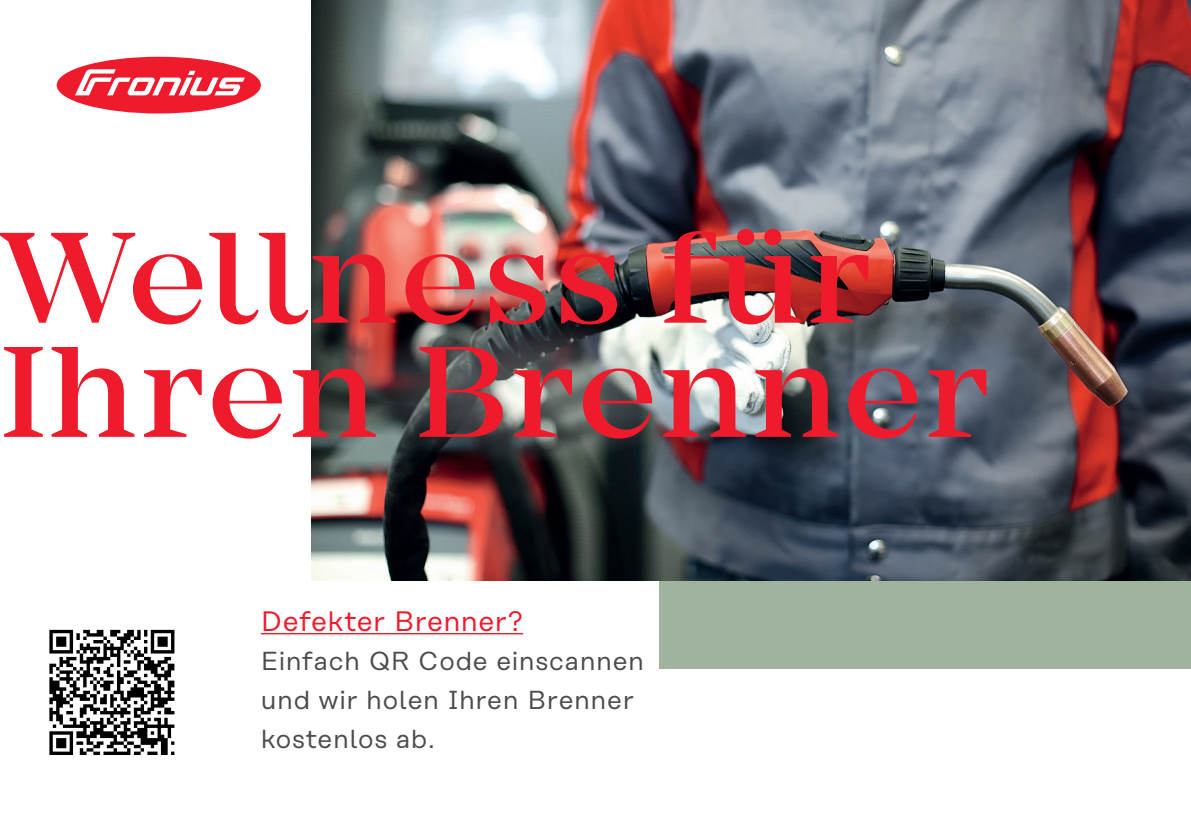
<style>
.page{position:relative;width:1191px;height:840px;background:#fff}
.page>*{position:absolute;margin:0;border:0;box-sizing:border-box;transform-origin:0 0}
.t1{font:500 134px/114px "Mirador";letter-spacing:.02em;color:#ee1b2d}
.t2{font:28px "Rational Text";letter-spacing:.015em;color:#ee1b2d}
.t3{font:26px/39px "Rational Text";letter-spacing:.025em;color:#4b4c4d}
</style>
<div class="page">
<div style="left:659px;top:0;width:532px;height:668px;background:#9fb39e"></div>
<img style="left:312px;top:0;width:879px;height:579px">
<svg style="left:346px;top:317px;width:363px;height:146px;background:#636566"></svg>
<div style="left:57px;top:57px;width:204px;height:56px;background:#ee1b2d;border-radius:50%"></div>
<svg style="left:75px;top:69px;width:170px;height:26px"></svg>
<hr style="left:261px;top:632px;width:262px;height:2px;background:#ee1b2d">
<svg style="left:49px;top:629px;width:125px;height:125px"></svg>
<h1 class="t1" style="left:0;top:222px;width:991px">Wellness für<br>Ihren Brenner</h1>
<p class="t2" style="left:261px;top:604px;width:264px">Defekter Brenner?</p>
<p class="t3" style="left:261px;top:641px;width:385px">Einfach QR Code einscannen und wir holen Ihren Brenner kostenlos ab.</p>
</div>
